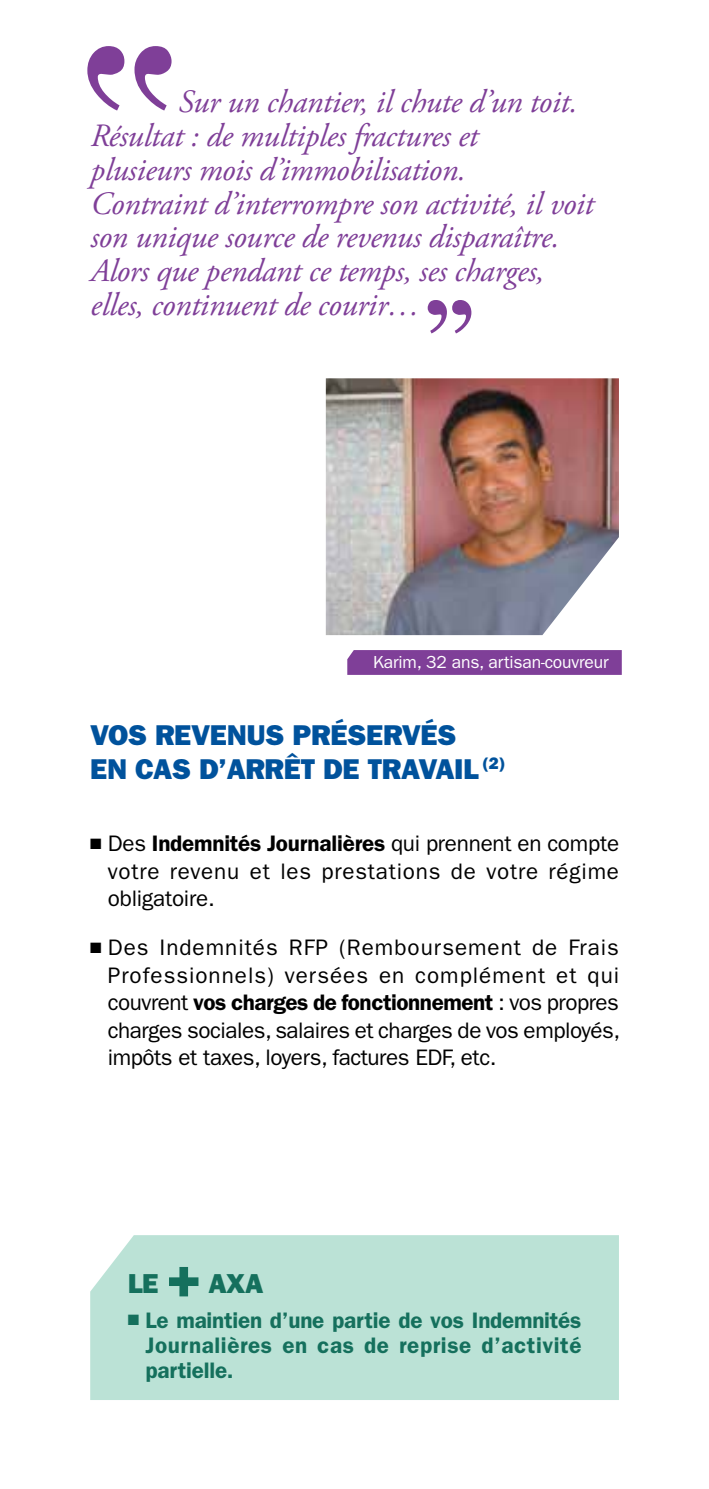
<style>
.page{position:relative;width:709px;height:1489px;background:#fff}
.page>*{position:absolute;margin:0;border:0;box-sizing:border-box;transform-origin:0 0}
.t1{font:italic 32.5px/33.8px "Adobe Garamond Pro";letter-spacing:-.01em;color:#7f3f98}
.t2{font:28.75px/33.8px "ITC Franklin Gothic Std Hvy";letter-spacing:-.01em;color:#00529c}
.t3{font:27.5px "ITC Franklin Gothic Std Hvy";color:#15705d}
.t4{font:22.5px/27.5px "ITC Franklin Gothic Std";letter-spacing:-.01em;color:#000;text-align:justify}
.t5{font:600 22.5px/25px "ITC Franklin Gothic Std";letter-spacing:.025em;color:#15705d;text-align:justify}
.t6{font:17.5px "ITC Franklin Gothic Std";letter-spacing:-.01em;color:#fff}
.s1{font-weight:600}
.s2{font-size:57.5px}
</style>
<div class="page">
<div style="left:90px;top:1235px;width:529px;height:164px;background:#bbe2d6"></div>
<svg style="left:87px;top:46px;width:84px;height:64px"></svg>
<svg style="left:427px;top:300px;width:44px;height:33px"></svg>
<svg style="left:347px;top:650px;width:275px;height:25px;background:#804199"></svg>
<img style="left:326px;top:378px;width:293px;height:257px">
<p class="t1" style="left:91px;top:86px;width:505px;text-indent:88px">Sur un chantier, il chute d’un toit.<br>Résultat : de multiples fractures et<br>plusieurs mois d’immobilisation.<br>Contraint d’interrompre son activité, il voit son unique source de revenus disparaître.<br>Alors que pendant ce temps, ses charges, elles, continuent de courir…</p>
<p class="t6" style="left:373px;top:652px;width:237px">Karim, 32 ans, artisan-couvreur</p>
<p class="t2" style="left:90px;top:718px;width:416px">VOS REVENUS PRÉSERVÉS<br>EN CAS D’ARRÊT DE TRAVAIL <sup>(2)</sup></p>
<p class="t4" style="left:108px;top:830px;width:513px;text-indent:-18px">■ Des <span class="s1">Indemnités Journalières</span> qui prennent en compte votre revenu et les prestations de votre régime obligatoire.</p>
<p class="t4" style="left:108px;top:933px;width:514px;text-indent:-18px">■ Des Indemnités RFP (Remboursement de Frais Professionnels) versées en complément et qui couvrent <span class="s1">vos charges de fonctionnement</span> : vos propres charges sociales, salaires et charges de vos employés, impôts et taxes, loyers, factures EDF, etc.</p>
<p class="t3" style="left:128px;top:1267px;width:137px">LE <span class="s2">+</span> AXA</p>
<p class="t5" style="left:145px;top:1307px;width:437px;text-indent:-18px">■ Le maintien d’une partie de vos Indemnités Journalières en cas de reprise d’activité partielle.</p>
</div>
